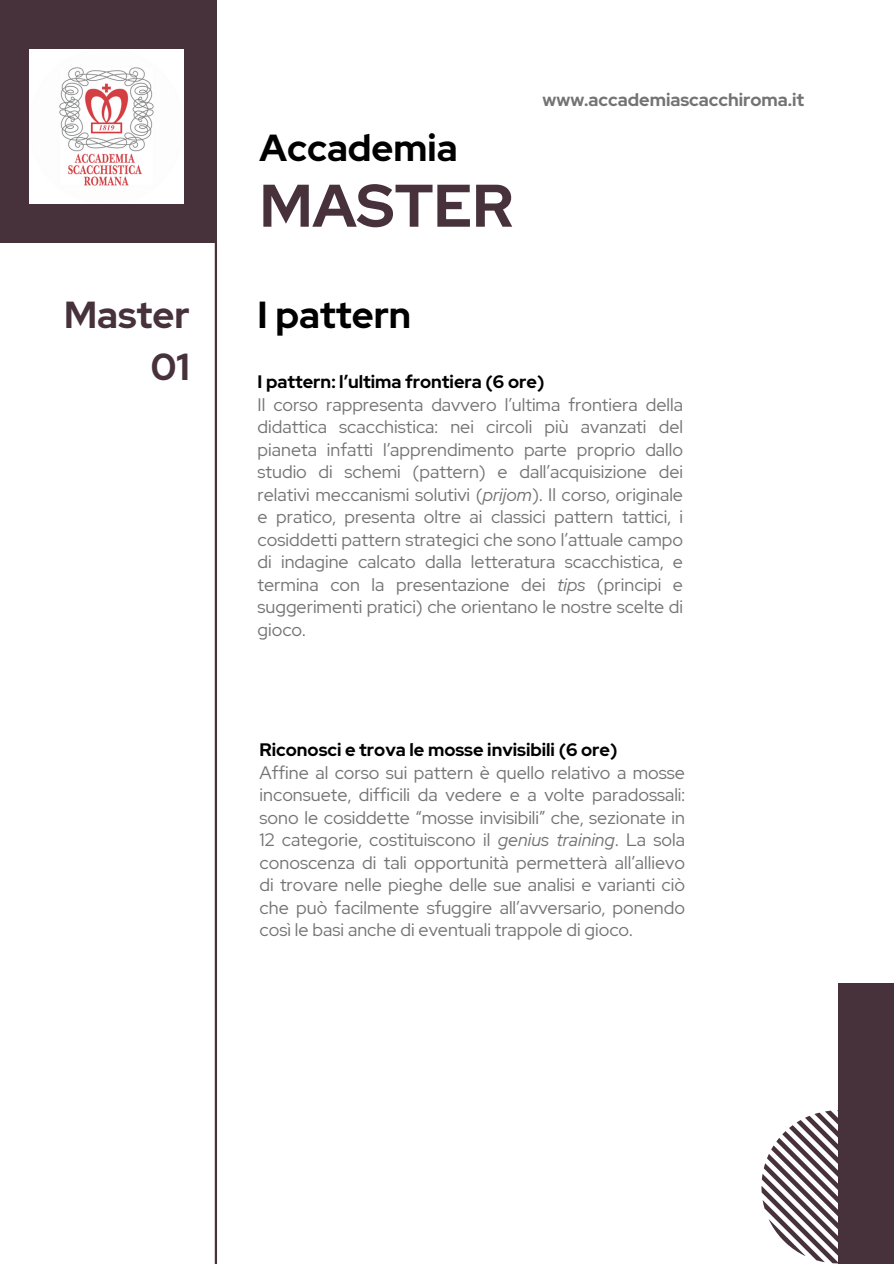
<style>
.page{position:relative;width:894px;height:1264px;background:#fff}
.page>*{position:absolute;margin:0;border:0;box-sizing:border-box;transform-origin:0 0}
.t1{font:700 60px "Red Hat Display";color:#47323c}
.t2{font:700 37.5px "Red Hat Display";color:#000}
.t3{font:700 37.5px "Red Hat Display";color:#47323c}
.t4{font:18px/22.5px "Red Hat Display";color:#737373;text-align:justify}
.t5{font:700 18px "Red Hat Display";color:#000}
.t6{font:700 18px "Red Hat Display";color:#737373}
.s1{font-style:italic}
</style>
<div class="page">
<div style="left:0;top:0;width:217px;height:242px;background:#47323c"></div>
<div style="left:837px;top:983px;width:56px;height:280px;background:#47323c"></div>
<svg style="left:761px;top:1110px;width:77px;height:153px"></svg>
<hr style="left:215px;top:242px;width:2px;height:1021px;background:#47323c">
<img style="left:30px;top:50px;width:153px;height:153px">
<h2 class="t2" style="left:259px;top:123px;width:199px">Accademia</h2>
<h3 class="t1" style="left:259px;top:166px;width:255px">MASTER</h3>
<p class="t6" style="left:542px;top:88px;width:263px">www.accademiascacchiroma.it</p>
<h1 class="t3" style="left:64px;top:290px;width:127px">Master</h1>
<h2 class="t2" style="left:257px;top:290px;width:155px">I pattern</h2>
<h1 class="t3" style="left:151px;top:342px;width:40px">01</h1>
<h2 class="t5" style="left:257px;top:370px;width:288px">I pattern: l’ultima frontiera (6 ore)</h2>
<p class="t4" style="left:257px;top:393px;width:427px">Il corso rappresenta davvero l’ultima frontiera della didattica scacchistica: nei circoli più avanzati del pianeta infatti l’apprendimento parte proprio dallo studio di schemi (pattern) e dall’acquisizione dei relativi meccanismi solutivi (<span class="s1">prijom</span>). Il corso, originale e pratico, presenta oltre ai classici pattern tattici, i cosiddetti pattern strategici che sono l’attuale campo di indagine calcato dalla letteratura scacchistica, e termina con la presentazione dei <span class="s1">tips</span> (principi e suggerimenti pratici) che orientano le nostre scelte di gioco.</p>
<p class="t5" style="left:259px;top:737px;width:359px">Riconosci e trova le mosse invisibili (6 ore)</p>
<p class="t4" style="left:259px;top:761px;width:427px">Affine al corso sui pattern è quello relativo a mosse inconsuete, difficili da vedere e a volte paradossali: sono le cosiddette “mosse invisibili” che, sezionate in 12 categorie, costituiscono il <span class="s1">genius training</span>. La sola conoscenza di tali opportunità permetterà all’allievo di trovare nelle pieghe delle sue analisi e varianti ciò che può facilmente sfuggire all’avversario, ponendo così le basi anche di eventuali trappole di gioco.</p>
</div>
